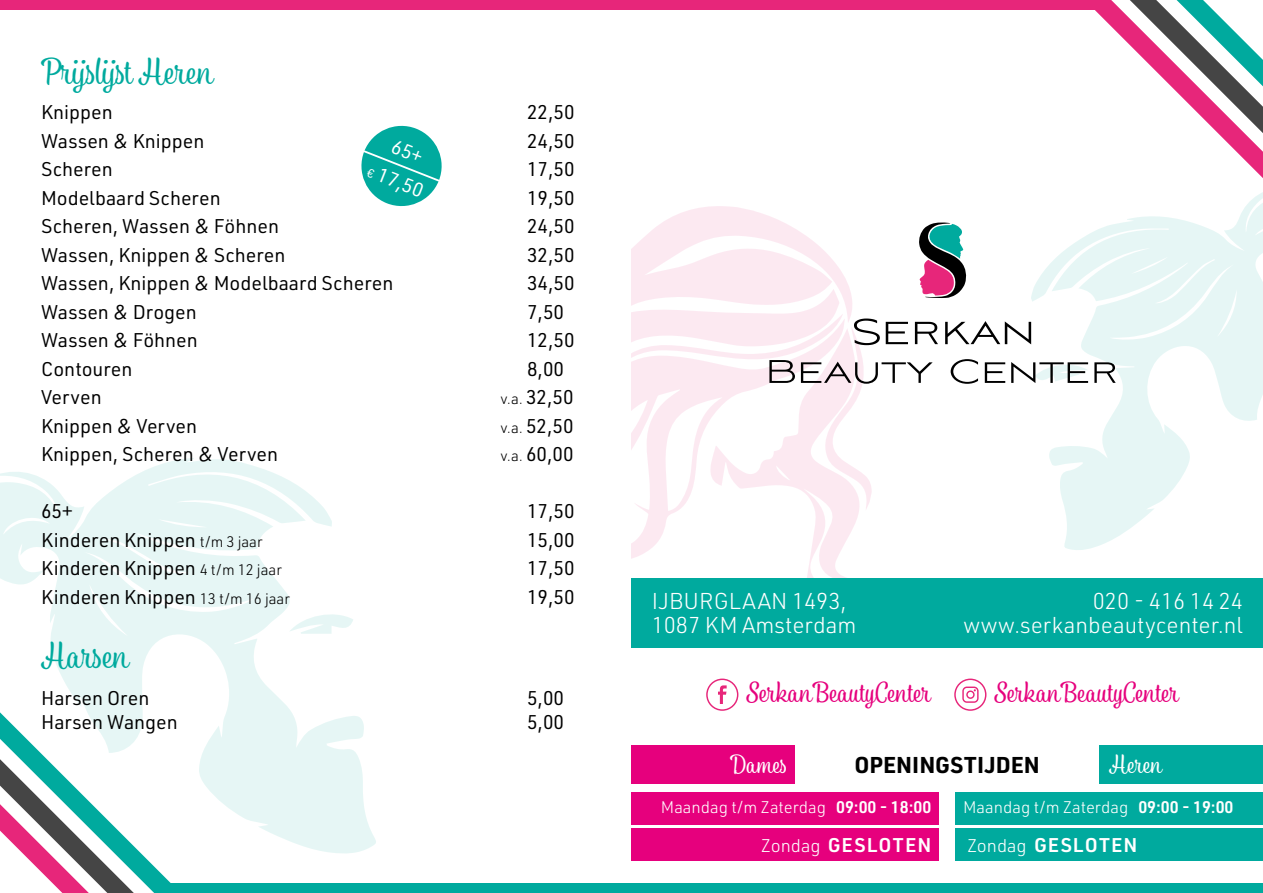
<style>
.page{position:relative;width:1263px;height:893px;background:#fff}
.page>*{position:absolute;margin:0;border:0;box-sizing:border-box;transform-origin:0 0}
.t1{font:40.5px "Dallas Print Shop Script";color:#00aa9e}
.t2{font:31.5px "Dallas Print Shop Script";color:#e6007d}
.t3{font:28.5px "Dallas Print Shop Script";color:#fff}
.t4{font:300 22.5px/24px "URWDIN";color:#fff}
.t5{font:700 22.5px "URWDIN";color:#000}
.t6{font:19.5px "URWDIN";color:#000}
.t7{font:600 19.5px "URWDIN";letter-spacing:.065em;color:#fff}
.t8{font:19.5px "URWDIN";color:#fff}
.t9{font:300 16.5px "URWDIN";color:#fff}
.s1{font-weight:300;font-size:15px}
.s2{font-weight:600}
.s3{font-weight:300;font-size:18px}
</style>
<div class="page">
<svg style="left:631px;top:206px;width:221px;height:353px;fill:#fce9f1"></svg>
<svg style="left:0;top:458px;width:376px;height:396px;fill:#e6f6f5"></svg>
<svg style="left:289px;top:609px;width:64px;height:25px"></svg>
<svg style="left:1031px;top:192px;width:232px;height:345px;fill:#e6f6f5"></svg>
<svg style="left:1085px;top:0;width:178px;height:178px"></svg>
<svg style="left:0;top:712px;width:181px;height:181px"></svg>
<div style="left:0;top:0;width:1096px;height:9px;background:#e7267a"></div>
<div style="left:167px;top:884px;width:1096px;height:9px;background:#00aa9e"></div>
<div style="left:631px;top:578px;width:632px;height:70px;background:#00aa9e"></div>
<div style="left:631px;top:793px;width:308px;height:32px;background:#e6007d"></div>
<div style="left:956px;top:793px;width:307px;height:32px;background:#00aa9e"></div>
<div style="left:631px;top:829px;width:308px;height:32px;background:#e6007d"></div>
<div style="left:956px;top:829px;width:307px;height:32px;background:#00aa9e"></div>
<div style="left:631px;top:745px;width:163px;height:39px;background:#e6007d"></div>
<div style="left:1100px;top:745px;width:163px;height:39px;background:#00aa9e"></div>
<svg style="left:706px;top:679px;width:32px;height:32px"></svg>
<svg style="left:954px;top:679px;width:32px;height:32px"></svg>
<svg style="left:919px;top:222px;width:48px;height:76px"></svg>
<svg style="left:710px;top:319px;width:406px;height:259px"></svg>
<svg style="left:361px;top:125px;width:81px;height:82px"></svg>
<h1 class="t1" style="left:41px;top:55px;width:174px">Prijslijst Heren</h1>
<p class="t6" style="left:41px;top:99px;width:73px">Knippen</p>
<p class="t6" style="left:527px;top:99px;width:49px">22,50</p>
<p class="t6" style="left:41px;top:128px;width:165px">Wassen &amp; Knippen</p>
<p class="t6" style="left:527px;top:128px;width:49px">24,50</p>
<p class="t6" style="left:41px;top:156px;width:73px">Scheren</p>
<p class="t6" style="left:527px;top:156px;width:49px">17,50</p>
<p class="t6" style="left:41px;top:185px;width:181px">Modelbaard Scheren</p>
<p class="t6" style="left:527px;top:185px;width:49px">19,50</p>
<p class="t6" style="left:41px;top:213px;width:239px">Scheren, Wassen &amp; Föhnen</p>
<p class="t6" style="left:527px;top:213px;width:49px">24,50</p>
<p class="t6" style="left:41px;top:242px;width:246px">Wassen, Knippen &amp; Scheren</p>
<p class="t6" style="left:527px;top:242px;width:49px">32,50</p>
<p class="t6" style="left:41px;top:270px;width:354px">Wassen, Knippen &amp; Modelbaard Scheren</p>
<p class="t6" style="left:527px;top:270px;width:49px">34,50</p>
<p class="t6" style="left:41px;top:299px;width:157px">Wassen &amp; Drogen</p>
<p class="t6" style="left:527px;top:299px;width:39px">7,50</p>
<p class="t6" style="left:41px;top:327px;width:158px">Wassen &amp; Föhnen</p>
<p class="t6" style="left:527px;top:327px;width:49px">12,50</p>
<p class="t6" style="left:41px;top:356px;width:93px">Contouren</p>
<p class="t6" style="left:527px;top:356px;width:39px">8,00</p>
<p class="t6" style="left:41px;top:384px;width:62px">Verven</p>
<p class="t6" style="left:500px;top:384px;width:75px"><span class="s1">v.a.</span> 32,50</p>
<p class="t6" style="left:41px;top:413px;width:157px">Knippen &amp; Verven</p>
<p class="t6" style="left:500px;top:413px;width:75px"><span class="s1">v.a.</span> 52,50</p>
<p class="t6" style="left:41px;top:441px;width:239px">Knippen, Scheren &amp; Verven</p>
<p class="t6" style="left:500px;top:441px;width:75px"><span class="s1">v.a.</span> 60,00</p>
<p class="t6" style="left:41px;top:498px;width:33px">65+</p>
<p class="t6" style="left:527px;top:498px;width:49px">17,50</p>
<p class="t6" style="left:41px;top:527px;width:223px">Kinderen Knippen <span class="s1">t/m 3 jaar</span></p>
<p class="t6" style="left:527px;top:527px;width:49px">15,00</p>
<p class="t6" style="left:41px;top:555px;width:242px">Kinderen Knippen <span class="s1">4 t/m 12 jaar</span></p>
<p class="t6" style="left:527px;top:555px;width:49px">17,50</p>
<p class="t6" style="left:41px;top:584px;width:250px">Kinderen Knippen <span class="s1">13 t/m 16 jaar</span></p>
<p class="t6" style="left:527px;top:584px;width:49px">19,50</p>
<p class="t8" style="left:383px;top:162px;width:49px;rotate:21deg">17,50</p>
<h1 class="t1" style="left:41px;top:639px;width:90px">Harsen</h1>
<p class="t6" style="left:41px;top:685px;width:110px">Harsen Oren</p>
<p class="t6" style="left:527px;top:685px;width:39px">5,00</p>
<p class="t6" style="left:41px;top:709px;width:138px">Harsen Wangen</p>
<p class="t6" style="left:527px;top:709px;width:39px">5,00</p>
<p class="t4" style="left:652px;top:588px;width:206px">IJBURGLAAN 1493,<br>1087 KM Amsterdam</p>
<p class="t4" style="left:963px;top:588px;width:281px;text-align:right">020 - 416 14 24 www.serkanbeautycenter.nl</p>
<h2 class="t2" style="left:746px;top:679px;width:186px">SerkanBeautyCenter</h2>
<h2 class="t2" style="left:994px;top:679px;width:186px">SerkanBeautyCenter</h2>
<h3 class="t3" style="left:730px;top:752px;width:59px">Dames</h3>
<h3 class="t3" style="left:1109px;top:752px;width:54px">Heren</h3>
<p class="t5" style="left:854px;top:749px;width:187px">OPENINGSTIJDEN</p>
<p class="t9" style="left:661px;top:797px;width:272px">Maandag t/m Zaterdag <span class="s2">09:00 - 18:00</span></p>
<p class="t9" style="left:963px;top:797px;width:272px">Maandag t/m Zaterdag <span class="s2">09:00 - 19:00</span></p>
<p class="t7" style="left:761px;top:831px;width:172px"><span class="s3">Zondag</span> GESLOTEN</p>
<p class="t7" style="left:967px;top:831px;width:172px"><span class="s3">Zondag</span> GESLOTEN</p>
</div>
